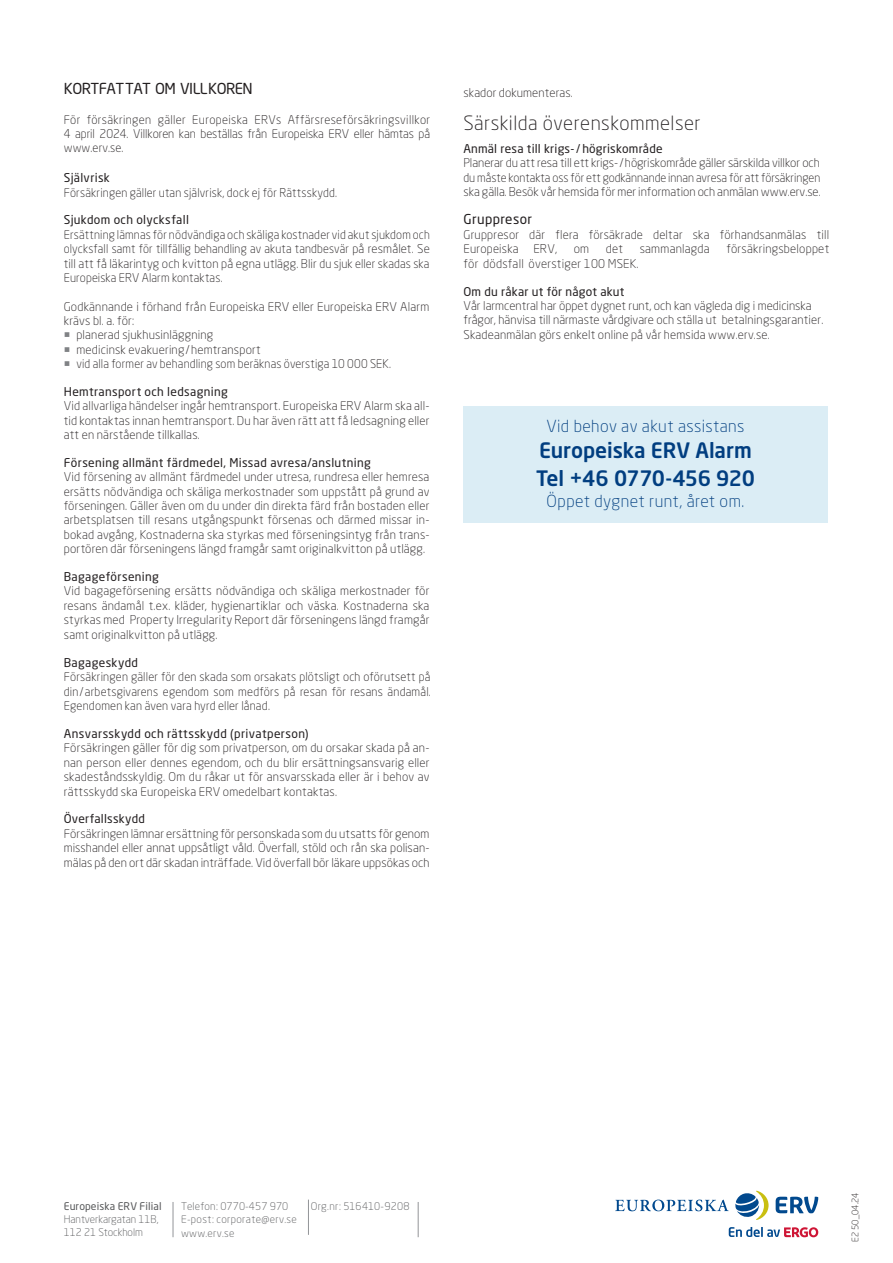
<style>
.page{position:relative;width:893px;height:1263px;background:#fff}
.page>*{position:absolute;margin:0;border:0;box-sizing:border-box;transform-origin:0 0}
.mellemrubrik_sort{font:500 21px/27px "Neo Sans Std";letter-spacing:-.005em;color:#013e80}
.Brød_sort{font:300 19.5px "Neo Sans Std";letter-spacing:.025em;color:#231f20}
.mellemrubrik_sort-2{font:300 16.5px "Neo Sans Std";letter-spacing:.025em;color:#013e80}
.Brød_sort-2{font:15px "Neo Sans Std";letter-spacing:-.035em;color:#231f20}
.Brød_sort-3{font:13.5px "Neo Sans Std";letter-spacing:.025em;color:#231f20}
.Brød_sort-4{font:300 12px/14.4px "Neo Sans Std";letter-spacing:.015em;color:#231f20}
.Brød_sort-5{font:300 12px/14.4px "Neo Sans Std";letter-spacing:.015em;color:#231f20;scale:.96 1}
.Brød_sort-6{font:300 12px/14.5px "Neo Sans Std";letter-spacing:-.005em;color:#231f20}
.Brød{font:300 10.5px/13.4px "Neo Sans Std";letter-spacing:.01em;color:#57585a}
.Brød-2{font:300 9px "Neo Sans Std";letter-spacing:.01em;color:#231f20}
.s1{font-weight:400}
.s2{color:#808285}
</style>
<div class="page">
<hr style="left:173px;top:1202px;width:1px;height:35px;background:#939598">
<hr style="left:308px;top:1199px;width:1px;height:36px;background:#939598">
<hr style="left:418px;top:1202px;width:1px;height:35px;background:#939598">
<div style="left:463px;top:406px;width:365px;height:117px;background:#dbedf5"></div>
<svg style="left:776px;top:1197px;width:42px;height:16px"></svg>
<svg style="left:735px;top:1191px;width:34px;height:29px"></svg>
<svg style="left:615px;top:1199px;width:114px;height:12px"></svg>
<svg style="left:729px;top:1227px;width:89px;height:10px"></svg>
<p class="Brød_sort-2" style="left:64px;top:79px;width:190px">KORTFATTAT OM VILLKOREN</p>
<p class="Brød_sort-4" style="left:64px;top:112px;width:368px;text-align:justify">För försäkringen gäller Europeiska ERVs Affärsreseförsäkringsvillkor 4 april 2024. Villkoren kan beställas från Europeiska ERV eller hämtas på www.erv.se.</p>
<p class="Brød_sort-5" style="left:64px;top:170px;width:286px;line-height:15px"><span class="s1">Självrisk<br></span>Försäkringen gäller utan självrisk, dock ej för Rättsskydd.</p>
<p class="Brød_sort-5" style="left:64px;top:213px;width:383px"><span class="s1">Sjukdom och olycksfall<br></span>Ersättning lämnas för nödvändiga och skäliga kostnader vid akut sjukdom och olycksfall samt för tillfällig behandling av akuta tandbesvär på resmålet. Se till att få läkarintyg och kvitton på egna utlägg. Blir du sjuk eller skadas ska Europeiska ERV Alarm kontaktas.</p>
<p class="Brød_sort-4" style="left:64px;top:299px;width:367px">Godkännande i förhand från Europeiska ERV eller Europeiska ERV Alarm krävs bl. a. för:</p>
<p class="Brød_sort-4" style="left:64px;top:328px;width:151px"><span class="s2">○</span> planerad sjukhusinläggning</p>
<p class="Brød_sort-4" style="left:64px;top:342px;width:199px"><span class="s2">○</span> medicinsk evakuering/hemtransport</p>
<p class="Brød_sort-5" style="left:64px;top:356px;width:342px"><span class="s2">○</span> vid alla former av behandling som beräknas överstiga 10 000 SEK.</p>
<p class="Brød_sort-4" style="left:64px;top:384px;width:367px"><span class="s1">Hemtransport och ledsagning<br></span>Vid allvarliga händelser ingår hemtransport. Europeiska ERV Alarm ska all&shy;tid kontaktas innan hemtransport. Du har även rätt att få ledsagning eller att en närstående tillkallas.</p>
<p class="Brød_sort-4" style="left:64px;top:455px;width:367px"><span class="s1">Försening allmänt färdmedel, Missad avresa/anslutning<br></span>Vid försening av allmänt färdmedel under utresa, rundresa eller hemresa ersätts nödvändiga och skäliga merkostnader som uppstått på grund av förseningen. Gäller även om du under din direkta färd från bostaden eller arbetsplatsen till resans utgångspunkt försenas och därmed missar in&shy;bokad avgång, Kostnaderna ska styrkas med förseningsintyg från trans&shy;portören där förseningens längd framgår samt originalkvitton på utlägg.</p>
<p class="Brød_sort-4" style="left:64px;top:569px;width:367px"><span class="s1">Bagageförsening<br></span>Vid bagageförsening ersätts nödvändiga och skäliga merkostnader för resans ändamål t.ex. kläder, hygienartiklar och väska. Kostnaderna ska styrkas med Property Irregularity Report där förseningens längd framgår samt originalkvitton på utlägg.</p>
<p class="Brød_sort-4" style="left:64px;top:655px;width:369px"><span class="s1">Bagageskydd<br></span>Försäkringen gäller för den skada som orsakats plötsligt och oförutsett på din/arbetsgivarens egendom som medförs på resan för resans ändamål.<br>Egendomen kan även vara hyrd eller lånad.</p>
<p class="Brød_sort-4" style="left:64px;top:726px;width:367px"><span class="s1">Ansvarsskydd och rättsskydd (privatperson)<br></span>Försäkringen gäller för dig som privatperson, om du orsakar skada på an&shy;nan person eller dennes egendom, och du blir ersättningsansvarig eller skadeståndsskyldig. Om du råkar ut för ansvarsskada eller är i behov av rättsskydd ska Europeiska ERV omedelbart kontaktas.</p>
<p class="Brød_sort-4" style="left:64px;top:811px;width:367px"><span class="s1">Överfallsskydd<br></span>Försäkringen lämnar ersättning för personskada som du utsatts för genom misshandel eller annat uppsåtligt våld. Överfall, stöld och rån ska polisan&shy;mälas på den ort där skadan inträffade. Vid överfall bör läkare uppsökas och</p>
<p class="Brød_sort-4" style="left:463px;top:85px;width:111px">skador dokumenteras.</p>
<p class="Brød_sort" style="left:463px;top:112px;width:239px">Särskilda överenskommelser</p>
<p class="Brød_sort-6" style="left:463px;top:141px;width:359px"><span class="s1">Anmäl resa till krigs-/ högriskområde<br></span>Planerar du att resa till ett krigs-/högriskområde gäller särskilda villkor och du måste kontakta oss för ett godkännande innan avresa för att försäkringen ska gälla. Besök vår hemsida för mer information och anmälan www.erv.se.</p>
<p class="Brød_sort-3" style="left:463px;top:211px;width:70px">Gruppresor</p>
<p class="Brød_sort-4" style="left:463px;top:228px;width:367px">Gruppresor där flera försäkrade deltar ska förhandsanmälas till<br>Europeiska ERV,</p>
<p class="Brød_sort-4" style="left:574px;top:242px;width:17px">om</p>
<p class="Brød_sort-4" style="left:606px;top:242px;width:19px">det</p>
<p class="Brød_sort-4" style="left:640px;top:242px;width:72px">sammanlagda</p>
<p class="Brød_sort-4" style="left:726px;top:242px;width:104px">försäkringsbeloppet</p>
<p class="Brød_sort-4" style="left:463px;top:256px;width:176px">för dödsfall överstiger 100 MSEK.</p>
<p class="Brød_sort-4" style="left:463px;top:284px;width:361px"><span class="s1">Om du råkar ut för något akut<br></span>Vår larmcentral har öppet dygnet runt, och kan vägleda dig i medicinska frågor, hänvisa till närmaste vårdgivare och ställa ut betalningsgarantier.<br>Skadeanmälan görs enkelt online på vår hemsida www.erv.se.</p>
<p class="mellemrubrik_sort-2" style="left:546px;top:416px;width:200px">Vid behov av akut assistans</p>
<p class="mellemrubrik_sort" style="left:536px;top:437px;width:220px">Europeiska ERV Alarm<br>Tel +46 0770-456 920</p>
<p class="mellemrubrik_sort-2" style="left:547px;top:491px;width:199px">Öppet dygnet runt, året om.</p>
<p class="Brød" style="left:64px;top:1199px;width:99px"><span class="s1">Europeiska ERV Filial<br></span>Hantverkargatan 11B,<br>112 21 Stockholm</p>
<p class="Brød" style="left:181px;top:1199px;width:117px">Telefon: 0770-457 970<br>E-post: corporate@erv.se www.erv.se</p>
<p class="Brød" style="left:311px;top:1199px;width:100px">Org.nr: 516410-9208</p>
<p class="Brød-2" style="left:850px;top:1242px;width:51px;rotate:-90deg">E2 50_04.24</p>
</div>
